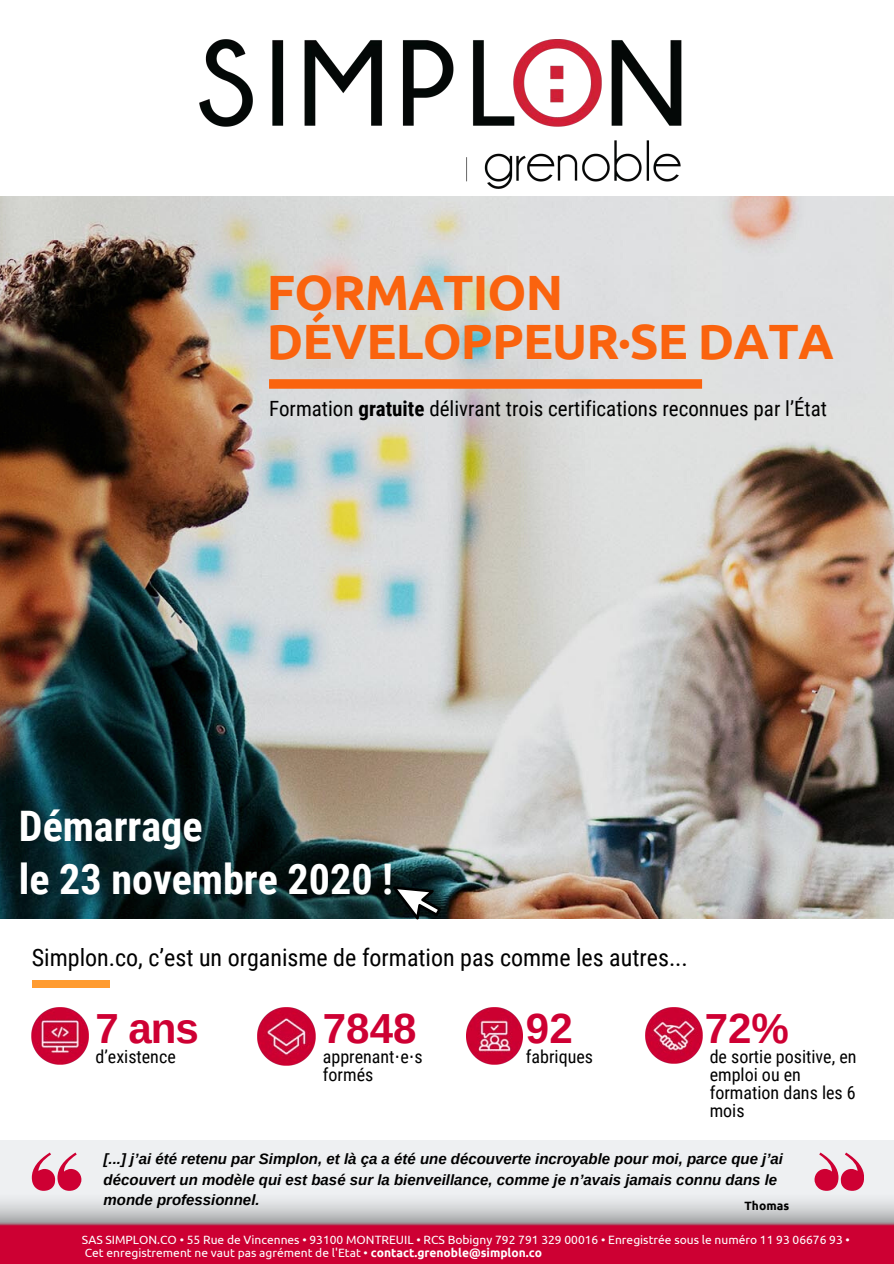
<style>
.page{position:relative;width:894px;height:1264px;background:#fff}
.page>*{position:absolute;margin:0;border:0;box-sizing:border-box;transform-origin:0 0}
.t1{font:700 49.5px/49.5px "Ubuntu";letter-spacing:-.02em;color:#fa630e}
.t2{font:700 42px/52.9px "Roboto Condensed";color:#fff}
.t3{font:700 42px "Arimo";color:#ce0033}
.t4{font:24px "Roboto Condensed";color:#000}
.t5{font:21px "Roboto Condensed";color:#000}
.t6{font:18px/18px "Roboto Condensed";color:#000}
.t7{font:italic 700 15px/20.2px "Arimo";color:#000}
.t8{font:12px/12.5px "Ubuntu";color:#fff}
.t9{font:700 12px "Ubuntu";color:#000}
.s1{font-weight:700}
.s2{font-family:"DejaVu Sans"}
</style>
<div class="page">
<img style="left:258px;top:1007px;width:57px;height:58px">
<img style="left:645px;top:1007px;width:57px;height:56px">
<img style="left:32px;top:1007px;width:56px;height:57px">
<img style="left:466px;top:1007px;width:56px;height:57px">
<div style="left:32px;top:980px;width:78px;height:7px;background:#ff9b30"></div>
<div style="left:0;top:1140px;width:893px;height:123px;background:#eef0f2"></div>
<img style="left:0;top:1190px;width:893px;height:73px">
<svg style="left:32px;top:1152px;width:49px;height:38px"></svg>
<svg style="left:814px;top:1152px;width:49px;height:38px"></svg>
<img style="left:199px;top:39px;width:483px;height:150px">
<img style="left:0;top:196px;width:893px;height:722px">
<svg style="left:392px;top:868px;width:55px;height:52px;background:#304244"></svg>
<svg style="left:269px;top:379px;width:433px;height:10px;background:#f86817"></svg>
<h1 class="t1" style="left:267px;top:267px;width:568px">FORMATION<br>DÉVELOPPEUR·SE DATA</h1>
<h3 class="t5" style="left:269px;top:397px;width:559px">Formation <span class="s1">gratuite</span> délivrant trois certifications reconnues par l’État</h3>
<h2 class="t2" style="left:19px;top:800px;width:375px">Démarrage<br>le 23 novembre 2020 !</h2>
<h3 class="t4" style="left:32px;top:944px;width:657px">Simplon.co, c’est un organisme de formation pas comme les autres...</h3>
<h2 class="t3" style="left:95px;top:999px;width:105px">7 ans</h2>
<h2 class="t3" style="left:323px;top:999px;width:95px">7848</h2>
<h2 class="t3" style="left:526px;top:999px;width:48px">92</h2>
<h2 class="t3" style="left:704px;top:999px;width:86px">72%</h2>
<p class="t6" style="left:95px;top:1047px;width:82px">d’existence</p>
<p class="t6" style="left:323px;top:1047px;width:101px">apprenant<span class="s2">⋅</span>e<span class="s2">⋅</span>s formés</p>
<p class="t6" style="left:526px;top:1047px;width:69px">fabriques</p>
<p class="t6" style="left:709px;top:1047px;width:148px">de sortie positive, en emploi ou en formation dans les 6 mois</p>
<p class="t7" style="left:104px;top:1149px;width:680px">[...] j’ai été retenu par Simplon, et là ça a été une découverte incroyable pour moi, parce que j’ai découvert un modèle qui est basé sur la bienveillance, comme je n’avais jamais connu dans le monde professionnel.</p>
<p class="t9" style="left:744px;top:1198px;width:46px">Thomas</p>
<p class="t8" style="left:82px;top:1233px;width:769px">SAS SIMPLON.CO • 55 Rue de Vincennes • 93100 MONTREUIL • RCS Bobigny 792 791 329 00016 • Enregistrée sous le numéro 11 93 06676 93 •<br>Cet enregistrement ne vaut pas agrément de l'Etat • <span class="s1">contact.grenoble@simplon.co</span></p>
</div>
